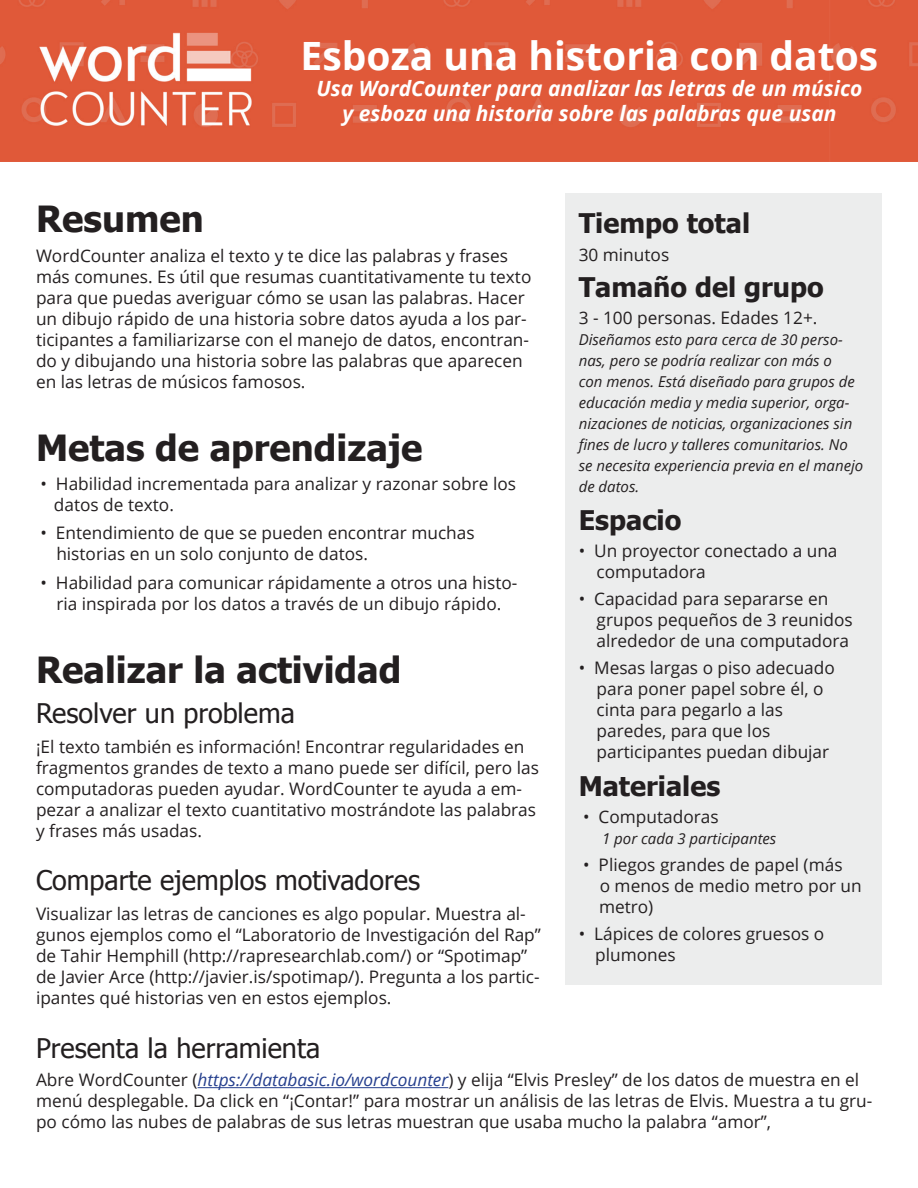
<style>
.page{position:relative;width:918px;height:1188px;background:#fff}
.page>*{position:absolute;margin:0;border:0;box-sizing:border-box;transform-origin:0 0}
.t1{font:700 39px "Open Sans";color:#fff}
.t2{font:700 36px "Tahoma";color:#231f20}
.t3{font:27px "Tahoma";color:#231f20}
.t4{font:700 27px "Tahoma";color:#231f20}
.t5{font:italic 700 21px/25.2px "Open Sans";color:#fff;text-align:center}
.t6{font:17.25px/21px "Open Sans";color:#231f20}
.t7{font:italic 15px/21px "Open Sans";color:#231f20}
.s1{font-style:italic;color:#253f8e}
</style>
<div class="page">
<img style="left:0;top:0;width:918px;height:162px">
<hr style="left:198px;top:1087px;width:250px;height:1px;background:#253f8e">
<div style="left:565px;top:194px;width:317px;height:791px;background:#eceded"></div>
<h1 class="t1" style="left:301px;top:29px;width:579px">Esboza una historia con datos</h1>
<p class="t5" style="left:316px;top:75px;width:548px">Usa WordCounter para analizar las letras de un músico y esboza una historia sobre las palabras que usan</p>
<h2 class="t2" style="left:36px;top:196px;width:169px">Resumen</h2>
<p class="t6" style="left:36px;top:245px;width:497px">WordCounter analiza el texto y te dice las palabras y frases más comunes. Es útil que resumas cuantitativamente tu texto para que puedas averiguar cómo se usan las palabras. Hacer un dibujo rápido de una historia sobre datos ayuda a los par&shy;ticipantes a familiarizarse con el manejo de datos, encontran&shy;do y dibujando una historia sobre las palabras que aparecen en las letras de músicos famosos.</p>
<h3 class="t4" style="left:579px;top:206px;width:173px">Tiempo total</h3>
<p class="t6" style="left:579px;top:244px;width:92px">30 minutos</p>
<h3 class="t4" style="left:579px;top:270px;width:247px">Tamaño del grupo</h3>
<p class="t6" style="left:579px;top:306px;width:240px">3 - 100 personas. Edades 12+.</p>
<p class="t7" style="left:579px;top:328px;width:286px">Diseñamos esto para cerca de 30 perso&shy;nas, pero se podría realizar con más o<br>con menos. Está diseñado para grupos de educación media y media superior, orga&shy;nizaciones de noticias, organizaciones sin fines de lucro y talleres comunitarios. No se necesita experiencia previa en el manejo de datos.</p>
<h3 class="t4" style="left:579px;top:503px;width:104px">Espacio</h3>
<p class="t6" style="left:597px;top:540px;width:242px;text-indent:-18px">• Un proyector conectado a una computadora</p>
<p class="t6" style="left:597px;top:588px;width:258px;text-indent:-18px">• Capacidad para separarse en grupos pequeños de 3 reunidos alrededor de una computadora</p>
<p class="t6" style="left:597px;top:657px;width:240px;text-indent:-18px">• Mesas largas o piso adecuado para poner papel sobre él, o cinta para pegarlo a las paredes, para que los participantes puedan dibujar</p>
<h3 class="t4" style="left:579px;top:769px;width:143px">Materiales</h3>
<p class="t6" style="left:583px;top:806px;width:137px">• Computadoras</p>
<p class="t7" style="left:602px;top:828px;width:176px">1 por cada 3 participantes</p>
<p class="t6" style="left:599px;top:854px;width:264px;text-indent:-16px">• Pliegos grandes de papel (más<br>o menos de medio metro por un metro)</p>
<p class="t6" style="left:595px;top:923px;width:231px;text-indent:-17px">• Lápices de colores gruesos o plumones</p>
<h2 class="t2" style="left:36px;top:425px;width:388px">Metas de aprendizaje</h2>
<p class="t6" style="left:54px;top:473px;width:464px;text-indent:-13px">• Habilidad incrementada para analizar y razonar sobre los datos de texto.</p>
<p class="t6" style="left:56px;top:522px;width:420px;text-indent:-16px">• Entendimiento de que se pueden encontrar muchas historias en un solo conjunto de datos.</p>
<p class="t6" style="left:40px;top:572px;width:479px;text-align:center">• Habilidad para comunicar rápidamente a otros una histo&shy;ria inspirada por los datos a través de un dibujo rápido.</p>
<h2 class="t2" style="left:36px;top:647px;width:367px">Realizar la actividad</h2>
<h3 class="t3" style="left:36px;top:696px;width:260px">Resolver un problema</h3>
<p class="t6" style="left:36px;top:736px;width:505px">¡El texto también es información! Encontrar regularidades en fragmentos grandes de texto a mano puede ser difícil, pero las computadoras pueden ayudar. WordCounter te ayuda a em&shy;pezar a analizar el texto cuantitativo mostrándote las palabras y frases más usadas.</p>
<h3 class="t3" style="left:36px;top:863px;width:386px">Comparte ejemplos motivadores</h3>
<p class="t6" style="left:36px;top:903px;width:506px">Visualizar las letras de canciones es algo popular. Muestra al&shy;gunos ejemplos como el “Laboratorio de Investigación del Rap” de Tahir Hemphill (http://rapresearchlab.com/) or “Spotimap” de Javier Arce (http://javier.is/spotimap/). Pregunta a los partic&shy;ipantes qué historias ven en estos ejemplos.</p>
<h3 class="t3" style="left:36px;top:1031px;width:286px">Presenta la herramienta</h3>
<p class="t6" style="left:36px;top:1069px;width:838px">Abre WordCounter (<span class="s1">https://databasic.io/wordcounter</span>) y elija “Elvis Presley” de los datos de muestra en el menú desplegable. Da click en “¡Contar!” para mostrar un análisis de las letras de Elvis. Muestra a tu gru&shy;po cómo las nubes de palabras de sus letras muestran que usaba mucho la palabra “amor”,</p>
</div>
